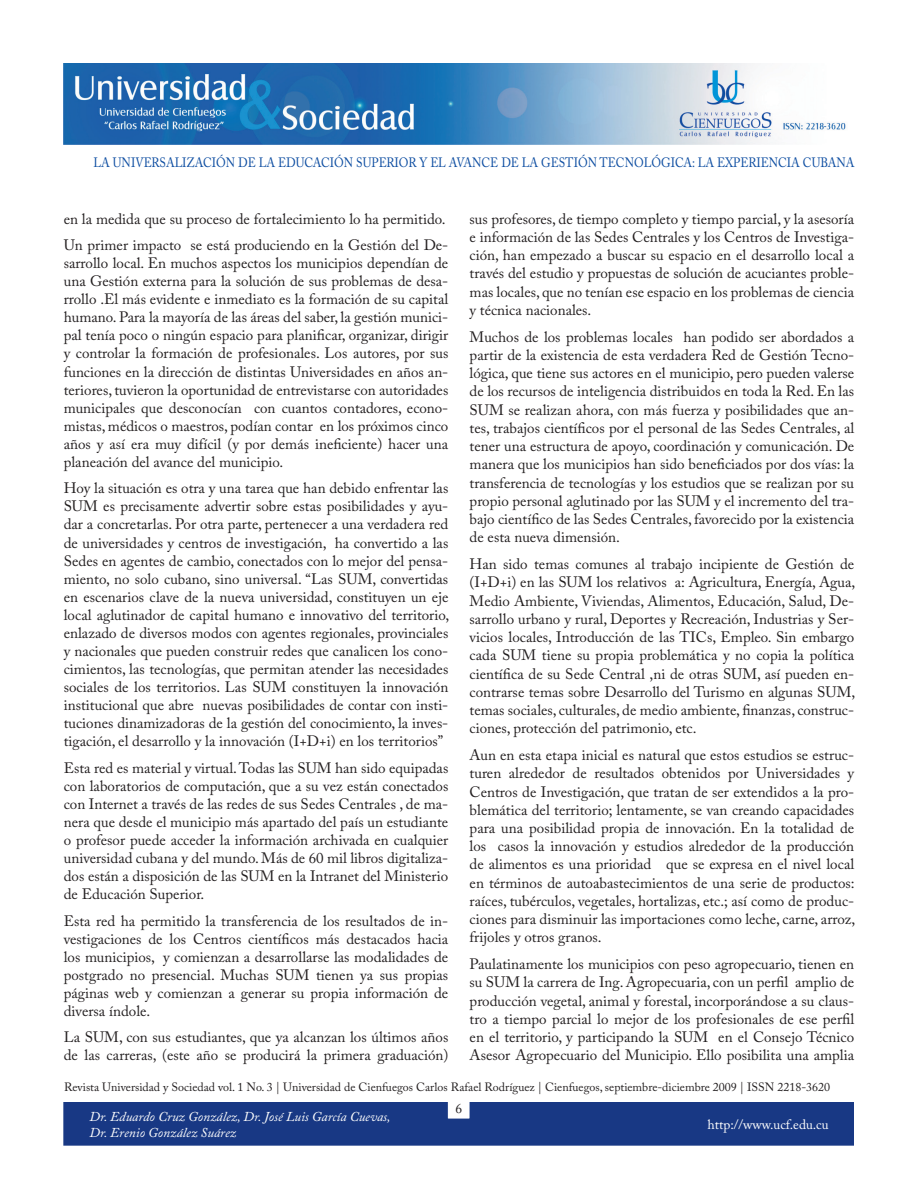
<style>
.page{position:relative;width:918px;height:1188px;background:#fff}
.page>*{position:absolute;margin:0;border:0;box-sizing:border-box;transform-origin:0 0}
.texto{font:15px/18.3px "Adobe Caslon Pro";color:#231f20;text-align:justify}
.t1{font:13.5px "Adobe Caslon Pro";color:#0d4da1;scale:.87 1}
.t2{font:italic 13.5px/16.2px "Adobe Caslon Pro";color:#fff}
.t3{font:13.5px "Adobe Caslon Pro";color:#fff}
.t4{font:13.5px "Adobe Caslon Pro";color:#231f20}
.t5{font:12px "Adobe Caslon Pro";color:#231f20}
</style>
<div class="page">
<img style="left:64px;top:64px;width:782px;height:80px">
<div style="left:64px;top:1103px;width:790px;height:42px;background:#183884"></div>
<p class="t1" style="left:94px;top:155px;width:876px">LA UNIVERSALIZACIÓN DE LA EDUCACIÓN SUPERIOR Y EL AVANCE DE LA GESTIÓN TECNOLÓGICA: LA EXPERIENCIA CUBANA</p>
<p class="texto" style="left:64px;top:209px;width:383px">en la medida que su proceso de fortalecimiento lo ha permitido.</p>
<p class="texto" style="left:64px;top:236px;width:386px">Un primer impacto se está produciendo en la Gestión del De&shy;sarrollo local. En muchos aspectos los municipios dependían de una Gestión externa para la solución de sus problemas de desa&shy;rrollo .El más evidente e inmediato es la formación de su capital humano. Para la mayoría de las áreas del saber, la gestión munici&shy;pal tenía poco o ningún espacio para planificar, organizar, dirigir y controlar la formación de profesionales. Los autores, por sus funciones en la dirección de distintas Universidades en años an&shy;teriores, tuvieron la oportunidad de entrevistarse con autoridades municipales que desconocían con cuantos contadores, econo&shy;mistas, médicos o maestros, podían contar en los próximos cinco años y así era muy difícil (y por demás ineficiente) hacer una planeación del avance del municipio.</p>
<p class="texto" style="left:64px;top:479px;width:387px">Hoy la situación es otra y una tarea que han debido enfrentar las SUM es precisamente advertir sobre estas posibilidades y ayu&shy;dar a concretarlas. Por otra parte, pertenecer a una verdadera red de universidades y centros de investigación, ha convertido a las Sedes en agentes de cambio, conectados con lo mejor del pensa&shy;miento, no solo cubano, sino universal. “Las SUM, convertidas en escenarios clave de la nueva universidad, constituyen un eje local aglutinador de capital humano e innovativo del territorio, enlazado de diversos modos con agentes regionales, provinciales y nacionales que pueden construir redes que canalicen los cono&shy;cimientos, las tecnologías, que permitan atender las necesidades sociales de los territorios. Las SUM constituyen la innovación institucional que abre nuevas posibilidades de contar con insti&shy;tuciones dinamizadoras de la gestión del conocimiento, la inves&shy;tigación, el desarrollo y la innovación (I+D+i) en los territorios”</p>
<p class="texto" style="left:64px;top:758px;width:386px">Esta red es material y virtual. Todas las SUM han sido equipadas con laboratorios de computación, que a su vez están conectados con Internet a través de las redes de sus Sedes Centrales , de ma&shy;nera que desde el municipio más apartado del país un estudiante o profesor puede acceder la información archivada en cualquier universidad cubana y del mundo. Más de 60 mil libros digitaliza&shy;dos están a disposición de las SUM en la Intranet del Ministerio de Educación Superior.</p>
<p class="texto" style="left:64px;top:911px;width:386px">Esta red ha permitido la transferencia de los resultados de in&shy;vestigaciones de los Centros científicos más destacados hacia los municipios, y comienzan a desarrollarse las modalidades de postgrado no presencial. Muchas SUM tienen ya sus propias páginas web y comienzan a generar su propia información de diversa índole.</p>
<p class="texto" style="left:64px;top:1028px;width:386px">La SUM, con sus estudiantes, que ya alcanzan los últimos años de las carreras, (este año se producirá la primera graduación)</p>
<p class="texto" style="left:470px;top:209px;width:386px">sus profesores, de tiempo completo y tiempo parcial, y la asesoría e información de las Sedes Centrales y los Centros de Investiga&shy;ción, han empezado a buscar su espacio en el desarrollo local a través del estudio y propuestas de solución de acuciantes proble&shy;mas locales, que no tenían ese espacio en los problemas de ciencia y técnica nacionales.</p>
<p class="texto" style="left:470px;top:327px;width:386px">Muchos de los problemas locales han podido ser abordados a partir de la existencia de esta verdadera Red de Gestión Tecno&shy;lógica, que tiene sus actores en el municipio, pero pueden valerse de los recursos de inteligencia distribuidos en toda la Red. En las SUM se realizan ahora, con más fuerza y posibilidades que an&shy;tes, trabajos científicos por el personal de las Sedes Centrales, al tener una estructura de apoyo, coordinación y comunicación. De manera que los municipios han sido beneficiados por dos vías: la transferencia de tecnologías y los estudios que se realizan por su propio personal aglutinado por las SUM y el incremento del tra&shy;bajo científico de las Sedes Centrales, favorecido por la existencia de esta nueva dimensión.</p>
<p class="texto" style="left:470px;top:555px;width:387px">Han sido temas comunes al trabajo incipiente de Gestión de (I+D+i) en las SUM los relativos a: Agricultura, Energía, Agua, Medio Ambiente, Viviendas, Alimentos, Educación, Salud, De&shy;sarrollo urbano y rural, Deportes y Recreación, Industrias y Ser&shy;vicios locales, Introducción de las TICs, Empleo. Sin embargo cada SUM tiene su propia problemática y no copia la política científica de su Sede Central ,ni de otras SUM, así pueden en&shy;contrarse temas sobre Desarrollo del Turismo en algunas SUM, temas sociales, culturales, de medio ambiente, finanzas, construc&shy;ciones, protección del patrimonio, etc.</p>
<p class="texto" style="left:470px;top:746px;width:387px">Aun en esta etapa inicial es natural que estos estudios se estruc&shy;turen alrededor de resultados obtenidos por Universidades y Centros de Investigación, que tratan de ser extendidos a la pro&shy;blemática del territorio; lentamente, se van creando capacidades para una posibilidad propia de innovación. En la totalidad de los casos la innovación y estudios alrededor de la producción de alimentos es una prioridad que se expresa en el nivel local en términos de autoabastecimientos de una serie de productos: raíces, tubérculos, vegetales, hortalizas, etc.; así como de produc&shy;ciones para disminuir las importaciones como leche, carne, arroz, frijoles y otros granos.</p>
<p class="texto" style="left:470px;top:955px;width:386px">Paulatinamente los municipios con peso agropecuario, tienen en su SUM la carrera de Ing. Agropecuaria, con un perfil amplio de producción vegetal, animal y forestal, incorporándose a su claus&shy;tro a tiempo parcial lo mejor de los profesionales de ese perfil en el territorio, y participando la SUM en el Consejo Técnico Asesor Agropecuario del Municipio. Ello posibilita una amplia</p>
<p class="t5" style="left:64px;top:1079px;width:768px">Revista Universidad y Sociedad vol. 1 No. 3 | Universidad de Cienfuegos Carlos Rafael Rodríguez | Cienfuegos, septiembre-diciembre 2009 | ISSN 2218-3620</p>
<p class="t4" style="left:456px;top:1100px;width:8px">6</p>
<p class="t2" style="left:90px;top:1108px;width:303px">Dr. Eduardo Cruz González, Dr. José Luis García Cuevas,<br>Dr. Erenio González Suárez</p>
<p class="t3" style="left:708px;top:1117px;width:123px">http://www.ucf.edu.cu</p>
</div>
